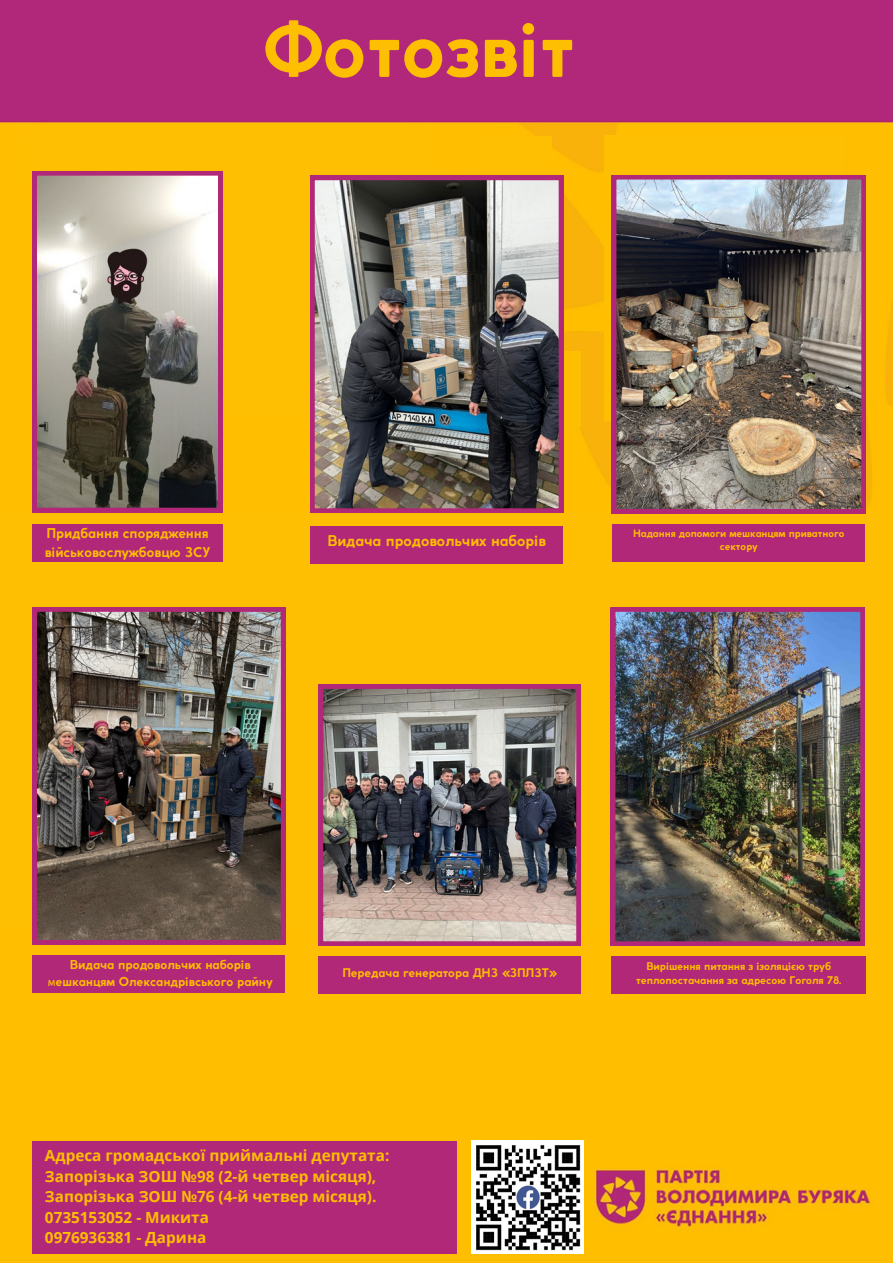
<style>
.page{position:relative;width:893px;height:1264px;background:#fff}
.page>*{position:absolute;margin:0;border:0;box-sizing:border-box;transform-origin:0 0}
.t1{font:700 75.45px "Coco Gothic";color:#febe01}
.t2{font:700 15.3px "Open Sans";color:#febe01}
.t3{font:700 14.7px "Coco Gothic";color:#ffbd00}
.t4{font:700 13.35px/18.8px "Coco Gothic";color:#ffbd00}
.t5{font:700 12.15px "Coco Gothic";color:#ffbd00}
.t6{font:700 11.7px "Coco Gothic";color:#ffbd00}
.t7{font:700 10.5px/14px "Coco Gothic";color:#ffbd00;text-align:center}
.t8{font:700 10.05px/13.4px "Coco Gothic";color:#ffbd00;text-align:center}
.s1{font-weight:400}
</style>
<div class="page">
<img style="left:0;top:0;width:892px;height:1262px">
<div style="left:26px;top:126px;width:410px;height:285px;background:#febe01"></div>
<div style="left:0;top:512px;width:883px;height:418px;background:#febe01"></div>
<div style="left:502px;top:351px;width:78px;height:76px;background:#febe01"></div>
<div style="left:473px;top:136px;width:78px;height:75px;background:#febe01"></div>
<div style="left:603px;top:136px;width:240px;height:285px;background:#febe01"></div>
<img style="left:471px;top:1140px;width:113px;height:113px">
<div style="left:32px;top:1140px;width:425px;height:113px;background:#b12879"></div>
<div style="left:32px;top:524px;width:190px;height:38px;background:#b12879"></div>
<svg style="left:32px;top:171px;width:190px;height:341px;background:#908382"></svg>
<img style="left:612px;top:175px;width:253px;height:338px">
<img style="left:310px;top:176px;width:253px;height:337px">
<div style="left:310px;top:526px;width:253px;height:38px;background:#b12879"></div>
<div style="left:612px;top:524px;width:252px;height:38px;background:#b12879"></div>
<img style="left:611px;top:607px;width:253px;height:338px">
<img style="left:318px;top:684px;width:262px;height:261px">
<img style="left:32px;top:607px;width:253px;height:337px">
<div style="left:32px;top:955px;width:253px;height:38px;background:#b12879"></div>
<div style="left:318px;top:955px;width:262px;height:38px;background:#b12879"></div>
<div style="left:611px;top:955px;width:254px;height:38px;background:#b12879"></div>
<p class="t1" style="left:264px;top:21px;width:313px">Фотозвіт</p>
<p class="t4" style="left:45px;top:525px;width:167px">Придбання спорядження військовослужбовцю ЗСУ</p>
<p class="t3" style="left:327px;top:534px;width:220px">Видача продовольчих наборів</p>
<p class="t8" style="left:633px;top:527px;width:213px">Надання допомоги мешканцям приватного сектору</p>
<p class="t5" style="left:70px;top:960px;width:182px">Видача продовольчих наборів</p>
<p class="t5" style="left:48px;top:977px;width:226px"><span class="s1">м</span>ешканцям Олександрівського райну</p>
<p class="t6" style="left:342px;top:968px;width:216px">Передача генератора ДНЗ «ЗПЛЗТ»</p>
<p class="t7" style="left:636px;top:959px;width:207px">Вирішення питання з ізоляцією труб теплопостачання за адресою Гоголя 78.</p>
<p class="t2" style="left:45px;top:1145px;width:346px">Адреса громадської приймальні депутата:</p>
<p class="t2" style="left:45px;top:1165px;width:333px">Запорізька ЗОШ №98 (2-й четвер місяця),</p>
<p class="t2" style="left:45px;top:1185px;width:333px">Запорізька ЗОШ №76 (4-й четвер місяця).</p>
<p class="t2" style="left:45px;top:1206px;width:166px">0735153052 - Микита</p>
<p class="t2" style="left:45px;top:1226px;width:163px">0976936381 - Дарина</p>
</div>
